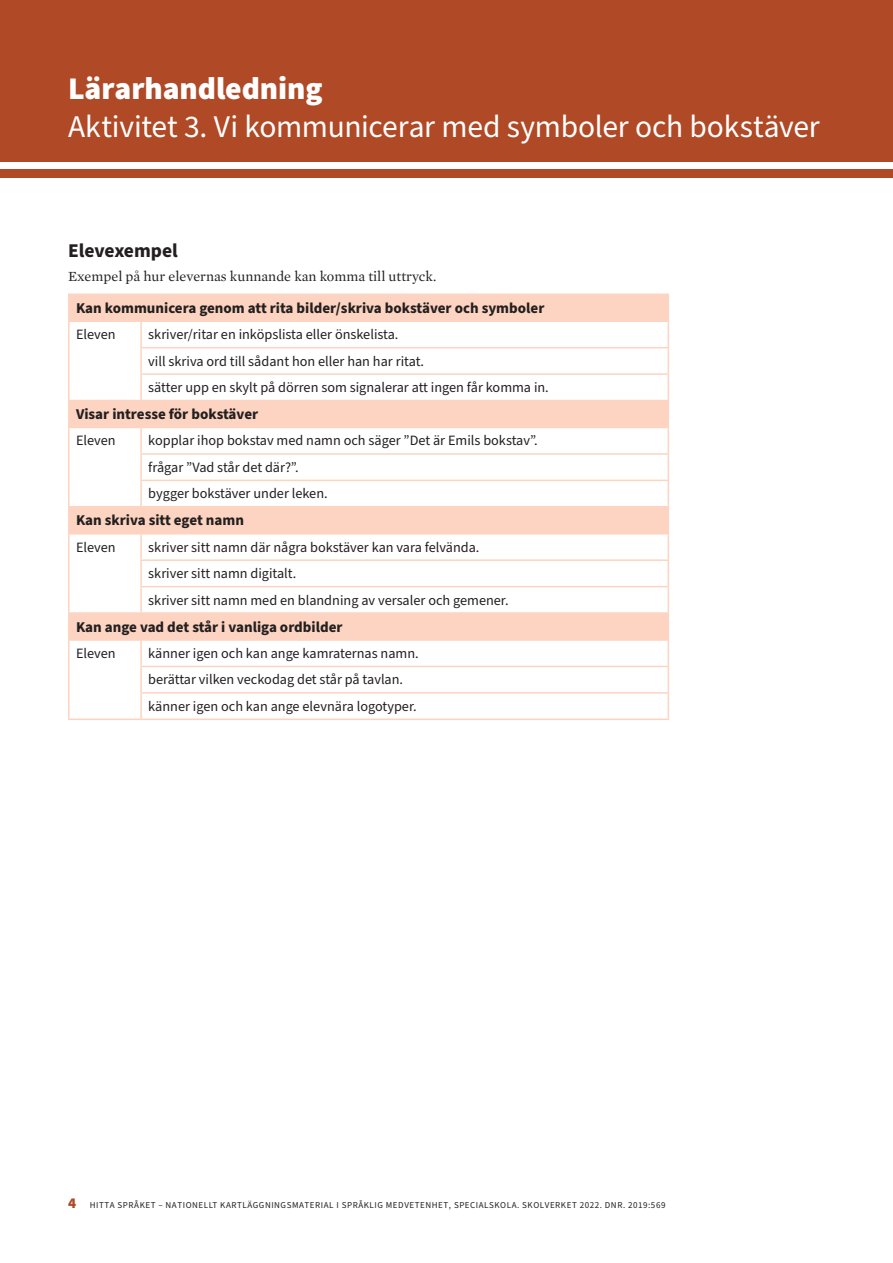
<style>
.page{position:relative;width:893px;height:1263px;background:#fff}
.page>*{position:absolute;margin:0;border:0;box-sizing:border-box;transform-origin:0 0}
.t1{font:31.5px "Source Sans Pro";letter-spacing:-.005em;color:#fff}
.t2{font:900 31.5px "Source Sans Pro";color:#fff}
.t3{font:700 19.5px "Source Sans Pro";color:#231f20}
.Tabell_rubrik{font:700 15px "Source Sans Pro";color:#231f20}
.tabell_bröd{font:14.25px "Source Sans Pro";color:#231f20}
.bröd{font:14.25px "Mercury Text G1";color:#231f20}
.t4{font:9px "Source Sans Pro";letter-spacing:.06em;color:#231f20}
.s1{font-weight:900;font-size:15px;color:#b04926}
</style>
<div class="page">
<div style="left:0;top:0;width:893px;height:162px;background:#b04926"></div>
<div style="left:0;top:169px;width:893px;height:9px;background:#b04926"></div>
<svg style="left:70px;top:295px;width:598px;height:344px"></svg>
<hr style="left:68px;top:293px;width:73px;height:2px;background:#fcd4c1">
<hr style="left:68px;top:295px;width:2px;height:25px;background:#fcd4c1">
<hr style="left:141px;top:293px;width:528px;height:2px;background:#fcd4c1">
<hr style="left:68px;top:320px;width:73px;height:2px;background:#fcd4c1">
<hr style="left:68px;top:322px;width:2px;height:26px;background:#fcd4c1">
<hr style="left:68px;top:348px;width:2px;height:26px;background:#fcd4c1">
<hr style="left:68px;top:374px;width:2px;height:26px;background:#fcd4c1">
<hr style="left:141px;top:320px;width:528px;height:2px;background:#fcd4c1">
<hr style="left:140px;top:322px;width:2px;height:25px;background:#fcd4c1">
<hr style="left:140px;top:347px;width:529px;height:1px;background:#fcd4c1">
<hr style="left:140px;top:348px;width:2px;height:25px;background:#fcd4c1">
<hr style="left:140px;top:373px;width:529px;height:2px;background:#fcd4c1">
<hr style="left:140px;top:375px;width:2px;height:25px;background:#fcd4c1">
<hr style="left:68px;top:400px;width:73px;height:1px;background:#fcd4c1">
<hr style="left:68px;top:401px;width:2px;height:26px;background:#fcd4c1">
<hr style="left:141px;top:400px;width:528px;height:1px;background:#fcd4c1">
<hr style="left:68px;top:427px;width:73px;height:1px;background:#fcd4c1">
<hr style="left:68px;top:428px;width:2px;height:26px;background:#fcd4c1">
<hr style="left:68px;top:454px;width:2px;height:26px;background:#fcd4c1">
<hr style="left:68px;top:480px;width:2px;height:26px;background:#fcd4c1">
<hr style="left:141px;top:427px;width:528px;height:1px;background:#fcd4c1">
<hr style="left:140px;top:428px;width:2px;height:25px;background:#fcd4c1">
<hr style="left:140px;top:453px;width:529px;height:2px;background:#fcd4c1">
<hr style="left:140px;top:455px;width:2px;height:25px;background:#fcd4c1">
<hr style="left:140px;top:480px;width:529px;height:1px;background:#fcd4c1">
<hr style="left:140px;top:481px;width:2px;height:25px;background:#fcd4c1">
<hr style="left:68px;top:506px;width:73px;height:1px;background:#fcd4c1">
<hr style="left:68px;top:507px;width:2px;height:26px;background:#fcd4c1">
<hr style="left:141px;top:506px;width:528px;height:1px;background:#fcd4c1">
<hr style="left:68px;top:533px;width:73px;height:1px;background:#fcd4c1">
<hr style="left:68px;top:534px;width:2px;height:26px;background:#fcd4c1">
<hr style="left:68px;top:560px;width:2px;height:27px;background:#fcd4c1">
<hr style="left:68px;top:587px;width:2px;height:25px;background:#fcd4c1">
<hr style="left:141px;top:533px;width:528px;height:1px;background:#fcd4c1">
<hr style="left:140px;top:534px;width:2px;height:25px;background:#fcd4c1">
<hr style="left:140px;top:559px;width:529px;height:2px;background:#fcd4c1">
<hr style="left:140px;top:561px;width:2px;height:25px;background:#fcd4c1">
<hr style="left:140px;top:586px;width:529px;height:1px;background:#fcd4c1">
<hr style="left:140px;top:587px;width:2px;height:25px;background:#fcd4c1">
<hr style="left:68px;top:612px;width:73px;height:2px;background:#fcd4c1">
<hr style="left:68px;top:614px;width:2px;height:25px;background:#fcd4c1">
<hr style="left:141px;top:612px;width:528px;height:2px;background:#fcd4c1">
<hr style="left:68px;top:639px;width:73px;height:2px;background:#fcd4c1">
<hr style="left:68px;top:641px;width:2px;height:25px;background:#fcd4c1">
<hr style="left:68px;top:666px;width:2px;height:27px;background:#fcd4c1">
<hr style="left:68px;top:693px;width:2px;height:25px;background:#fcd4c1">
<hr style="left:68px;top:718px;width:73px;height:2px;background:#fcd4c1">
<hr style="left:141px;top:639px;width:528px;height:2px;background:#fcd4c1">
<hr style="left:140px;top:641px;width:2px;height:25px;background:#fcd4c1">
<hr style="left:140px;top:666px;width:529px;height:1px;background:#fcd4c1">
<hr style="left:140px;top:667px;width:2px;height:25px;background:#fcd4c1">
<hr style="left:140px;top:692px;width:529px;height:2px;background:#fcd4c1">
<hr style="left:140px;top:694px;width:2px;height:24px;background:#fcd4c1">
<svg style="left:668px;top:295px;width:1px;height:423px"></svg>
<hr style="left:141px;top:718px;width:528px;height:2px;background:#fcd4c1">
<h1 class="t2" style="left:68px;top:67px;width:256px">Lärarhandledning</h1>
<h1 class="t1" style="left:68px;top:105px;width:753px">Aktivitet 3. Vi kommunicerar med symboler och bokstäver</h1>
<h2 class="t3" style="left:68px;top:237px;width:111px">Elevexempel</h2>
<p class="bröd" style="left:68px;top:266px;width:370px">Exempel på hur elevernas kunnande kan komma till uttryck.</p>
<p class="Tabell_rubrik" style="left:76px;top:298px;width:470px">Kan kommunicera genom att rita bilder/skriva bokstäver och symboler</p>
<p class="tabell_bröd" style="left:76px;top:325px;width:41px">Eleven</p>
<p class="tabell_bröd" style="left:148px;top:325px;width:252px">skriver/ritar en inköpslista eller önskelista.</p>
<p class="tabell_bröd" style="left:148px;top:351px;width:277px">vill skriva ord till sådant hon eller han har ritat.</p>
<p class="tabell_bröd" style="left:148px;top:378px;width:402px">sätter upp en skylt på dörren som signalerar att ingen får komma in.</p>
<p class="Tabell_rubrik" style="left:76px;top:404px;width:184px">Visar intresse för bokstäver</p>
<p class="tabell_bröd" style="left:76px;top:431px;width:41px">Eleven</p>
<p class="tabell_bröd" style="left:148px;top:431px;width:391px">kopplar ihop bokstav med namn och säger ”Det är Emils bokstav”.</p>
<p class="tabell_bröd" style="left:148px;top:458px;width:152px">frågar ”Vad står det där?”.</p>
<p class="tabell_bröd" style="left:148px;top:484px;width:181px">bygger bokstäver under leken.</p>
<p class="Tabell_rubrik" style="left:76px;top:510px;width:169px">Kan skriva sitt eget namn</p>
<p class="tabell_bröd" style="left:76px;top:537px;width:41px">Eleven</p>
<p class="tabell_bröd" style="left:148px;top:537px;width:333px">skriver sitt namn där några bokstäver kan vara felvända.</p>
<p class="tabell_bröd" style="left:148px;top:564px;width:150px">skriver sitt namn digitalt.</p>
<p class="tabell_bröd" style="left:148px;top:590px;width:362px">skriver sitt namn med en blandning av versaler och gemener.</p>
<p class="Tabell_rubrik" style="left:76px;top:616px;width:268px">Kan ange vad det står i vanliga ordbilder</p>
<p class="tabell_bröd" style="left:76px;top:644px;width:41px">Eleven</p>
<p class="tabell_bröd" style="left:148px;top:644px;width:272px">känner igen och kan ange kamraternas namn.</p>
<p class="tabell_bröd" style="left:148px;top:670px;width:256px">berättar vilken veckodag det står på tavlan.</p>
<p class="tabell_bröd" style="left:148px;top:696px;width:270px">känner igen och kan ange elevnära logotyper.</p>
<p class="t4" style="left:68px;top:1199px;width:599px"><span class="s1">4</span> HITTA SPRÅKET – NATIONELLT KARTLÄGGNINGSMATERIAL I SPRÅKLIG MEDVETENHET, SPECIALSKOLA. SKOLVERKET 2022. DNR. 2019:569</p>
</div>
